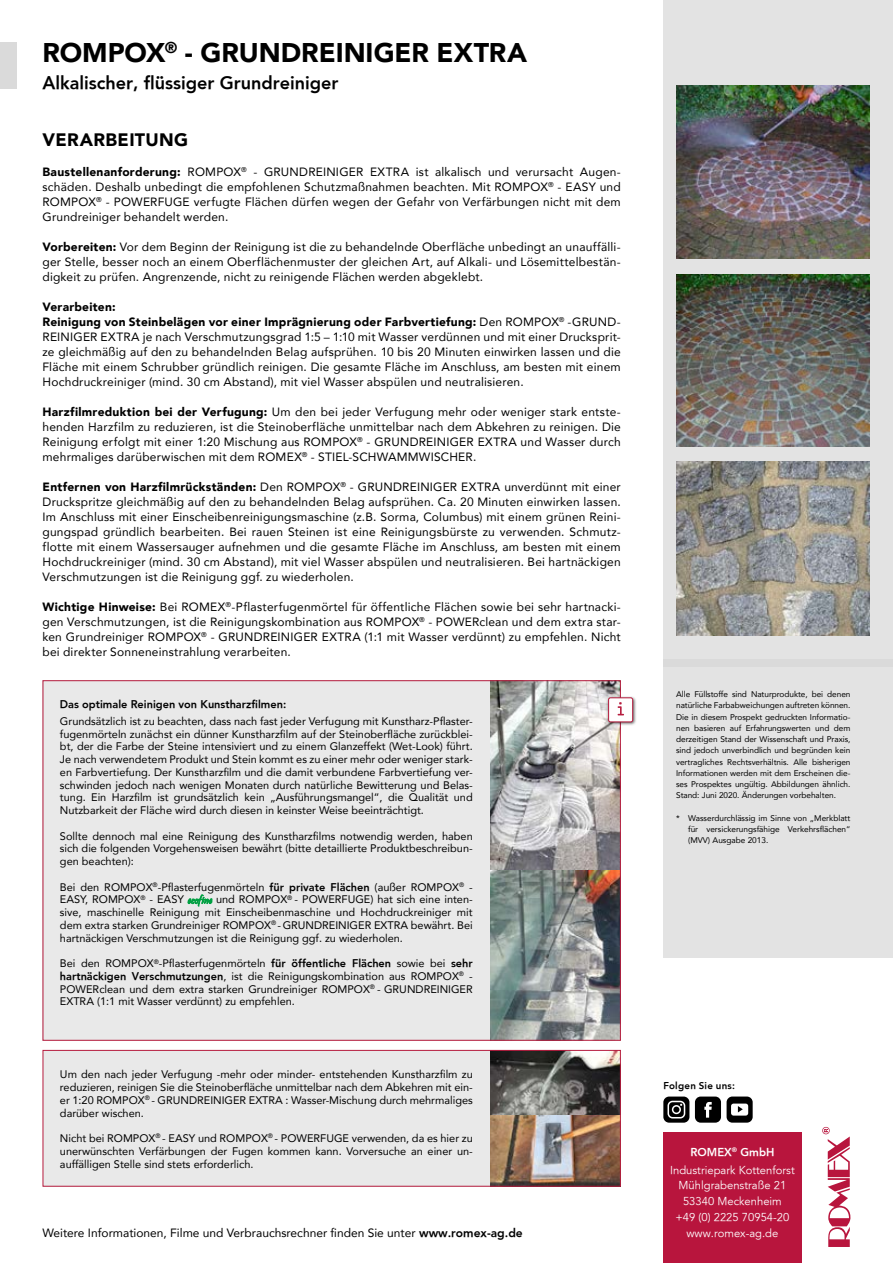
<style>
.page{position:relative;width:893px;height:1263px;background:#fff}
.page>*{position:absolute;margin:0;border:0;box-sizing:border-box;transform-origin:0 0}
.t1{font:900 27px "Avenir";color:#000}
.t2{font:800 18px "Avenir";color:#000}
.t3{font:900 18px "Avenir";letter-spacing:.02em;color:#000}
.t4{font:12px/15px "Avenir";letter-spacing:.015em;color:#000;text-align:justify}
.t5{font:11.25px/15.8px "Avenir";color:#fff;text-align:center}
.t6{font:10.95px/12.8px "Avenir";color:#000;text-align:justify}
.t7{font:800 10.95px "Avenir";color:#000}
.t8{font:800 9.75px "Avenir";letter-spacing:.025em;color:#000}
.t9{font:8.25px/11.2px "Avenir";letter-spacing:-.005em;color:#000;text-align:justify}
.s1{font-weight:900}
.s2{font-weight:800}
.s3{font-family:"Pristina";color:#00a042}
</style>
<div class="page">
<div style="left:663px;top:0;width:230px;height:957px;background:#e3e3e3"></div>
<svg style="left:822px;top:1127px;width:29px;height:120px"></svg>
<div style="left:663px;top:1132px;width:138px;height:131px;background:#b8153d"></div>
<div style="left:663px;top:659px;width:230px;height:7px;background:#dadada"></div>
<svg style="left:663px;top:1096px;width:26px;height:27px"></svg>
<svg style="left:667px;top:1101px;width:18px;height:17px"></svg>
<div style="left:695px;top:1096px;width:26px;height:27px;background:#000;border-radius:6px"></div>
<svg style="left:704px;top:1102px;width:8px;height:16px"></svg>
<div style="left:727px;top:1096px;width:26px;height:27px;background:#000;border-radius:6px"></div>
<svg style="left:731px;top:1103px;width:17px;height:12px"></svg>
<div style="left:0;top:43px;width:17px;height:46px;background:#dadada"></div>
<img style="left:676px;top:85px;width:193px;height:174px">
<img style="left:676px;top:274px;width:193px;height:173px">
<img style="left:676px;top:462px;width:193px;height:173px">
<div style="left:43px;top:680px;width:578px;height:361px;background:#e9e9e9"></div>
<div style="left:43px;top:1050px;width:447px;height:137px;background:#e9e9e9"></div>
<img style="left:490px;top:682px;width:129px;height:357px">
<img style="left:490px;top:1052px;width:129px;height:133px">
<div style="left:43px;top:1050px;width:578px;height:137px;border:1px solid #b61c3e"></div>
<div style="left:606px;top:696px;width:31px;height:30px;background:#000;opacity:.65"></div>
<div style="left:608px;top:697px;width:25px;height:25px;border:1px solid #b61c3e;border-radius:2px"></div>
<svg style="left:609px;top:698px;width:24px;height:24px"></svg>
<h1 class="t1" style="left:43px;top:29px;width:486px">ROMPOX<sup>®</sup> - GRUNDREINIGER EXTRA</h1>
<h2 class="t2" style="left:43px;top:72px;width:298px">Alkalischer, flüssiger Grundreiniger</h2>
<h2 class="t3" style="left:43px;top:124px;width:147px">VERARBEITUNG</h2>
<p class="t4" style="left:43px;top:164px;width:580px"><span class="s1">Baustellenanforderung:</span> ROMPOX<sup>®</sup> - GRUNDREINIGER EXTRA ist alkalisch und verursacht Augen&shy;schäden. Deshalb unbedingt die empfohlenen Schutzmaßnahmen beachten. Mit ROMPOX<sup>®</sup> - EASY und ROMPOX<sup>®</sup> - POWERFUGE verfugte Flächen dürfen wegen der Gefahr von Verfärbungen nicht mit dem Grundreiniger behandelt werden.</p>
<p class="t4" style="left:43px;top:239px;width:580px"><span class="s1">Vorbereiten:</span> Vor dem Beginn der Reinigung ist die zu behandelnde Oberfläche unbedingt an unauffälli&shy;ger Stelle, besser noch an einem Oberflächenmuster der gleichen Art, auf Alkali- und Lösemittelbestän&shy;digkeit zu prüfen. Angrenzende, nicht zu reinigende Flächen werden abgeklebt.</p>
<p class="t4" style="left:43px;top:299px;width:580px;text-align:left"><span class="s1">Verarbeiten:<br>Reinigung von Steinbelägen vor einer Imprägnierung oder Farbvertiefung:</span> Den ROMPOX<sup>®</sup> -GRUND-REINIGER EXTRA je nach Verschmutzungsgrad 1:5 – 1:10 mit Wasser verdünnen und mit einer Drucksprit&shy;ze gleichmäßig auf den zu behandelnden Belag aufsprühen. 10 bis 20 Minuten einwirken lassen und die Fläche mit einem Schrubber gründlich reinigen. Die gesamte Fläche im Anschluss, am besten mit einem Hochdruckreiniger (mind. 30 cm Abstand), mit viel Wasser abspülen und neutralisieren.</p>
<p class="t4" style="left:43px;top:404px;width:580px"><span class="s1">Harzfilmreduktion bei der Verfugung:</span> Um den bei jeder Verfugung mehr oder weniger stark entste&shy;henden Harzfilm zu reduzieren, ist die Steinoberfläche unmittelbar nach dem Abkehren zu reinigen. Die Reinigung erfolgt mit einer 1:20 Mischung aus ROMPOX<sup>®</sup> - GRUNDREINIGER EXTRA und Wasser durch mehrmaliges darüberwischen mit dem ROMEX<sup>®</sup> - STIEL-SCHWAMMWISCHER.</p>
<p class="t4" style="left:43px;top:479px;width:580px"><span class="s1">Entfernen von Harzfilmrückständen:</span> Den ROMPOX<sup>®</sup> - GRUNDREINIGER EXTRA unverdünnt mit einer Druckspritze gleichmäßig auf den zu behandelnden Belag aufsprühen. Ca. 20 Minuten einwirken lassen.<br>Im Anschluss mit einer Einscheibenreinigungsmaschine (z.B. Sorma, Columbus) mit einem grünen Reini&shy;gungspad gründlich bearbeiten. Bei rauen Steinen ist eine Reinigungsbürste zu verwenden. Schmutz&shy;flotte mit einem Wassersauger aufnehmen und die gesamte Fläche im Anschluss, am besten mit einem Hochdruckreiniger (mind. 30 cm Abstand), mit viel Wasser abspülen und neutralisieren. Bei hartnäckigen Verschmutzungen ist die Reinigung ggf. zu wiederholen.</p>
<p class="t4" style="left:43px;top:599px;width:580px"><span class="s1">Wichtige Hinweise:</span> Bei ROMEX<sup>®</sup>-Pflasterfugenmörtel für öffentliche Flächen sowie bei sehr hartnacki&shy;gen Verschmutzungen, ist die Reinigungskombination aus ROMPOX<sup>®</sup> - POWERclean und dem extra star&shy;ken Grundreiniger ROMPOX<sup>®</sup> - GRUNDREINIGER EXTRA (1:1 mit Wasser verdünnt) zu empfehlen. Nicht bei direkter Sonneneinstrahlung verarbeiten.</p>
<p class="t7" style="left:60px;top:698px;width:228px">Das optimale Reinigen von Kunstharzfilmen:</p>
<p class="t6" style="left:60px;top:714px;width:414px">Grundsätzlich ist zu beachten, dass nach fast jeder Verfugung mit Kunstharz-Pflaster&shy;fugenmörteln zunächst ein dünner Kunstharzfilm auf der Steinoberfläche zurückblei&shy;bt, der die Farbe der Steine intensiviert und zu einem Glanzeffekt (Wet-Look) führt.<br>Je nach verwendetem Produkt und Stein kommt es zu einer mehr oder weniger stark&shy;en Farbvertiefung. Der Kunstharzfilm und die damit verbundene Farbvertiefung ver&shy;schwinden jedoch nach wenigen Monaten durch natürliche Bewitterung und Belas&shy;tung. Ein Harzfilm ist grundsätzlich kein „Ausführungsmangel“, die Qualität und Nutzbarkeit der Fläche wird durch diesen in keinster Weise beeinträchtigt.</p>
<p class="t6" style="left:60px;top:829px;width:414px">Sollte dennoch mal eine Reinigung des Kunstharzfilms notwendig werden, haben sich die folgenden Vorgehensweisen bewährt (bitte detaillierte Produktbeschreibun&shy;gen beachten):</p>
<p class="t6" style="left:60px;top:880px;width:414px">Bei den ROMPOX<sup>®</sup>-Pflasterfugenmörteln <span class="s2">für private Flächen</span> (außer ROMPOX<sup>®</sup> - EASY, ROMPOX<sup>®</sup> - EASY <span class="s3">ecofine</span> und ROMPOX<sup>®</sup> - POWERFUGE) hat sich eine inten&shy;sive, maschinelle Reinigung mit Einscheibenmaschine und Hochdruckreiniger mit dem extra starken Grundreiniger ROMPOX<sup>®</sup> - GRUNDREINIGER EXTRA bewährt. Bei hartnäckigen Verschmutzungen ist die Reinigung ggf. zu wiederholen.</p>
<p class="t6" style="left:60px;top:957px;width:414px">Bei den ROMPOX<sup>®</sup>-Pflasterfugenmörteln <span class="s2">für öffentliche Flächen</span> sowie bei <span class="s2">sehr hartnäckigen Verschmutzungen</span>, ist die Reinigungskombination aus ROMPOX<sup>®</sup> - POWERclean und dem extra starken Grundreiniger ROMPOX<sup>®</sup> - GRUNDREINIGER EXTRA (1:1 mit Wasser verdünnt) zu empfehlen.</p>
<p class="t6" style="left:60px;top:1068px;width:414px">Um den nach jeder Verfugung -mehr oder minder- entstehenden Kunstharzfilm zu reduzieren, reinigen Sie die Steinoberfläche unmittelbar nach dem Abkehren mit ein&shy;er 1:20 ROMPOX<sup>®</sup> - GRUNDREINIGER EXTRA : Wasser-Mischung durch mehrmaliges darüber wischen.</p>
<p class="t6" style="left:60px;top:1131px;width:414px">Nicht bei ROMPOX<sup>®</sup> - EASY und ROMPOX<sup>®</sup> - POWERFUGE verwenden, da es hier zu unerwünschten Verfärbungen der Fugen kommen kann. Vorversuche an einer un&shy;auffälligen Stelle sind stets erforderlich.</p>
<p class="t4" style="left:43px;top:1225px;width:482px">Weitere Informationen, Filme und Verbrauchsrechner finden Sie unter <span class="s2">www.romex-ag.de</span></p>
<p class="t9" style="left:676px;top:688px;width:176px">Alle Füllstoffe sind Naturprodukte, bei denen natürliche Farbabweichungen auftreten können.<br>Die in diesem Prospekt gedruckten Informatio&shy;nen basieren auf Erfahrungswerten und dem derzeitigen Stand der Wissenschaft und Praxis, sind jedoch unverbindlich und begründen kein vertragliches Rechtsverhältnis. Alle bisherigen Informationen werden mit dem Erscheinen die&shy;ses Prospektes ungültig. Abbildungen ähnlich.<br>Stand: Juni 2020. Änderungen vorbehalten.</p>
<p class="t9" style="left:688px;top:812px;width:164px;text-indent:-12px">* Wasserdurchlässig im Sinne von „Merkblatt für versickerungsfähige Verkehrsflächen“ (MVV) Ausgabe 2013.</p>
<p class="t8" style="left:663px;top:1080px;width:73px">Folgen Sie uns:</p>
<p class="t5" style="left:670px;top:1143px;width:126px;line-height:18px"><span class="s2">ROMEX</span><sup>®</sup> <span class="s2">GmbH<br></span>Industriepark Kottenforst</p>
<p class="t5" style="left:675px;top:1178px;width:116px">Mühlgrabenstraße 21<br>53340 Meckenheim +49 (0) 2225 70954-20 www.romex-ag.de</p>
</div>
